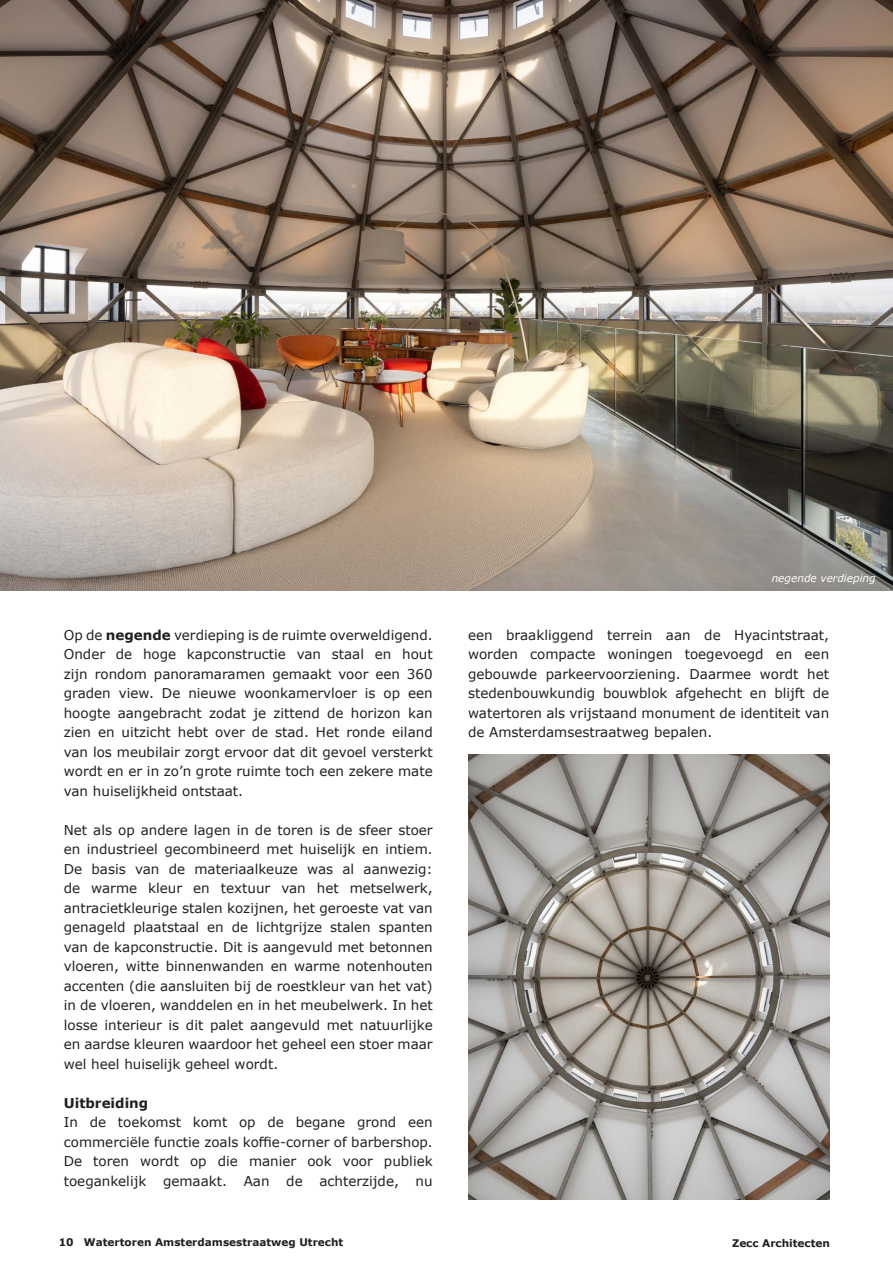
<style>
.page{position:relative;width:893px;height:1263px;background:#fff}
.page>*{position:absolute;margin:0;border:0;box-sizing:border-box;transform-origin:0 0}
.Basis_tekst__verdana{font:13.5px/19.5px "Verdana";color:#231f20;text-align:justify}
.Basis_tekst__verdana-2{font:700 13.5px "Verdana";color:#231f20}
.t1{font:700 10.5px "Verdana";color:#231f20}
.Basis_tekst__verdana-3{font:italic 10.5px "Verdana";color:#fff}
.s1{font-weight:700}
</style>
<div class="page">
<img style="left:0;top:0;width:893px;height:590px">
<img style="left:468px;top:755px;width:361px;height:444px">
<p class="Basis_tekst__verdana" style="left:64px;top:625px;width:370px">Op de <span class="s1">negende</span> verdieping is de ruimte overweldigend.<br>Onder de hoge kapconstructie van staal en hout zijn rondom panoramaramen gemaakt voor een 360 graden view. De nieuwe woonkamervloer is op een hoogte aangebracht zodat je zittend de horizon kan zien en uitzicht hebt over de stad. Het ronde eiland van los meubilair zorgt ervoor dat dit gevoel versterkt wordt en er in zo’n grote ruimte toch een zekere mate van huiselijkheid ontstaat.</p>
<p class="Basis_tekst__verdana" style="left:64px;top:820px;width:370px">Net als op andere lagen in de toren is de sfeer stoer en industrieel gecombineerd met huiselijk en intiem.<br>De basis van de materiaalkeuze was al aanwezig: de warme kleur en textuur van het metselwerk, antracietkleurige stalen kozijnen, het geroeste vat van genageld plaatstaal en de lichtgrijze stalen spanten van de kapconstructie. Dit is aangevuld met betonnen vloeren, witte binnenwanden en warme notenhouten accenten (die aansluiten bij de roestkleur van het vat) in de vloeren, wanddelen en in het meubelwerk. In het losse interieur is dit palet aangevuld met natuurlijke en aardse kleuren waardoor het geheel een stoer maar wel heel huiselijk geheel wordt.</p>
<p class="Basis_tekst__verdana-2" style="left:64px;top:1093px;width:86px">Uitbreiding</p>
<p class="Basis_tekst__verdana" style="left:64px;top:1112px;width:370px">In de toekomst komt op de begane grond een commerciële functie zoals koffie-corner of barbershop.<br>De toren wordt op die manier ook voor publiek toegankelijk gemaakt. Aan de achterzijde, nu</p>
<p class="Basis_tekst__verdana-3" style="left:772px;top:571px;width:106px">negende verdieping</p>
<p class="Basis_tekst__verdana" style="left:468px;top:625px;width:363px">een braakliggend terrein aan de Hyacintstraat, worden compacte woningen toegevoegd en een gebouwde parkeervoorziening. Daarmee wordt het stedenbouwkundig bouwblok afgehecht en blijft de watertoren als vrijstaand monument de identiteit van de Amsterdamsestraatweg bepalen.</p>
<p class="t1" style="left:59px;top:1235px;width:286px">10 Watertoren Amsterdamsestraatweg Utrecht</p>
<p class="t1" style="left:732px;top:1236px;width:99px">Zecc Architecten</p>
</div>
